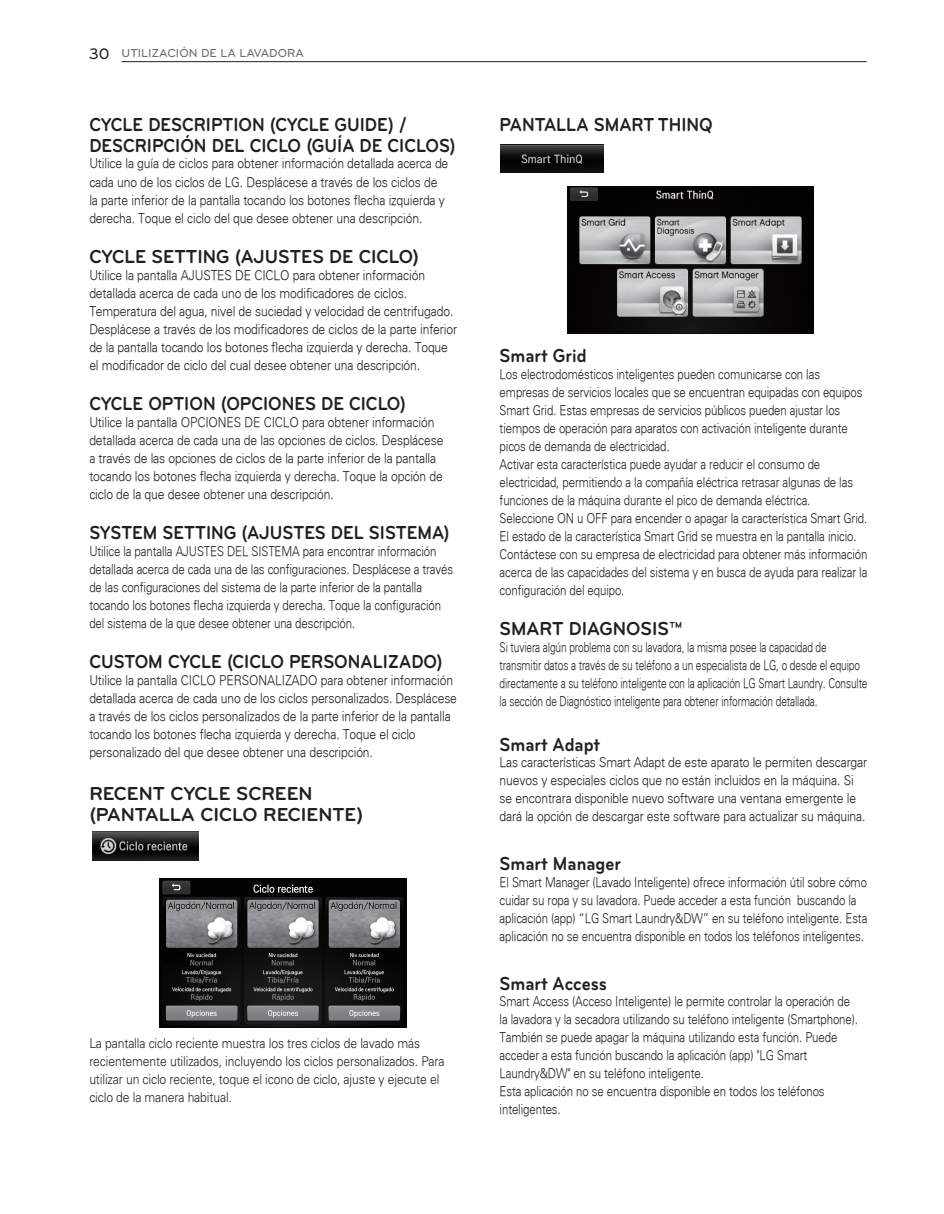
<style>
.page{position:relative;width:944px;height:1214px;background:#fff}
.page>*{position:absolute;margin:0;border:0;box-sizing:border-box;transform-origin:0 0}
._1-Body-one{font:700 19.5px/21px "Bryant LG";color:#231f20;scale:.9 1}
._1-Body-one-2{font:700 19.5px "Bryant LG";color:#231f20;scale:.95 1}
._1-Body-one-3{font:700 19.5px/21px "Bryant LG";color:#231f20}
._1-Body-one-4{font:300 13.5px/18px "Univers";letter-spacing:-.01em;color:#231f20;scale:.85 1}
._1-Body-one-5{font:300 13.5px/18px "Univers";letter-spacing:-.01em;color:#231f20;scale:.9 1}
._1-Body-one-6{font:300 13.5px/18px "Univers";letter-spacing:-.01em;color:#231f20;scale:.75 1}
._1-Body-one-7{font:300 13.5px/18px "Univers";letter-spacing:-.01em;color:#231f20;scale:.9 1}
.t1{font:500 12px "Bryant LG";color:#6c6d70}
.s1{font-size:15.75px;color:#231f20}
.s2{font-style:inherit}
</style>
<div class="page">
<hr style="left:121px;top:61px;width:745px;height:1px;background:#231f20">
<img style="left:160px;top:878px;width:246px;height:149px">
<img style="left:92px;top:832px;width:107px;height:28px">
<div style="left:362px;top:880px;width:43px;height:16px;background:#030303"></div>
<img style="left:500px;top:145px;width:103px;height:27px">
<img style="left:567px;top:186px;width:246px;height:147px">
<p class="t1" style="left:89px;top:46px;width:217px"><span class="s1">30</span> UTILIZACIÓN DE LA LAVADORA</p>
<p class="_1-Body-one" style="left:89px;top:114px;width:409px">CYCLE DESCRIPTION (CYCLE GUIDE) /<br>DESCRIPCIÓN DEL CICLO (GUÍA DE CICLOS)</p>
<p class="_1-Body-one-5" style="left:89px;top:154px;width:400px">Utilice la guía de ciclos para obtener información detallada acerca de cada uno de los ciclos de LG. Desplácese a través de los ciclos de la parte inferior de la pantalla tocando los botones flecha izquierda y derecha. Toque el ciclo del que desee obtener una descripción.</p>
<p class="_1-Body-one-2" style="left:89px;top:244px;width:348px">CYCLE SETTING (AJUSTES DE CICLO)</p>
<p class="_1-Body-one-5" style="left:89px;top:265px;width:410px">Utilice la pantalla AJUSTES DE CICLO para obtener información detallada acerca de cada uno de los modificadores de ciclos.<br>Temperatura del agua, nivel de suciedad y velocidad de centrifugado.<br>Desplácese a través de los modificadores de ciclos de la parte inferior de la pantalla tocando los botones flecha izquierda y derecha. Toque el modificador de ciclo del cual desee obtener una descripción.</p>
<p class="_1-Body-one" style="left:89px;top:393px;width:353px">CYCLE OPTION (OPCIONES DE CICLO)</p>
<p class="_1-Body-one-5" style="left:89px;top:412px;width:395px">Utilice la pantalla OPCIONES DE CICLO para obtener información detallada acerca de cada una de las opciones de ciclos. Desplácese a través de las opciones de ciclos de la parte inferior de la pantalla tocando los botones flecha izquierda y derecha. Toque la opción de ciclo de la que desee obtener una descripción.</p>
<p class="_1-Body-one" style="left:89px;top:522px;width:402px">SYSTEM SETTING (AJUSTES DEL SISTEMA)</p>
<p class="_1-Body-one-4" style="left:89px;top:541px;width:429px">Utilice la pantalla AJUSTES DEL SISTEMA para encontrar información detallada acerca de cada una de las configuraciones. Desplácese a través de las configuraciones del sistema de la parte inferior de la pantalla tocando los botones flecha izquierda y derecha. Toque la configuración del sistema de la que desee obtener una descripción.</p>
<p class="_1-Body-one" style="left:89px;top:651px;width:394px">CUSTOM CYCLE (CICLO PERSONALIZADO)</p>
<p class="_1-Body-one-5" style="left:89px;top:670px;width:410px">Utilice la pantalla CICLO PERSONALIZADO para obtener información detallada acerca de cada uno de los ciclos personalizados. Desplácese a través de los ciclos personalizados de la parte inferior de la pantalla tocando los botones flecha izquierda y derecha. Toque el ciclo personalizado del que desee obtener una descripción.</p>
<p class="_1-Body-one-3" style="left:89px;top:783px;width:275px">RECENT CYCLE SCREEN (PANTALLA CICLO RECIENTE)</p>
<p class="_1-Body-one-7" style="left:89px;top:1033px;width:396px">La pantalla ciclo reciente muestra los tres ciclos de lavado más recientemente <span class="s2">u</span>tilizados, incluyendo los ciclos personalizados. Para <span class="s2">u</span>tilizar un ciclo reciente, toque el icono de ciclo, ajuste y ejecute el <span class="s2">c</span>iclo de la manera habitual.</p>
<p class="_1-Body-one" style="left:499px;top:114px;width:238px">PANTALLA SMART THINQ</p>
<p class="_1-Body-one" style="left:499px;top:345px;width:98px">Smart Grid</p>
<p class="_1-Body-one-4" style="left:499px;top:364px;width:428px">Los electrodomésticos inteligentes pueden comunicarse con las empresas de servicios locales que se encuentran equipadas con equipos Smart Grid. Estas empresas de servicios públicos pueden ajustar los tiempos de operación para aparatos con activación inteligente durante picos de demanda de electricidad.</p>
<p class="_1-Body-one-4" style="left:499px;top:454px;width:417px">Activar esta característica puede ayudar a reducir el consumo de electricidad, permitiendo a la compañía eléctrica retrasar algunas de las funciones de la máquina durante el pico de demanda eléctrica.</p>
<p class="_1-Body-one-4" style="left:499px;top:508px;width:434px">Seleccione ON u OFF para encender o apagar la característica Smart Grid.<br>El estado de la característica Smart Grid se muestra en la pantalla inicio.</p>
<p class="_1-Body-one-4" style="left:499px;top:544px;width:434px;text-align:justify">Contáctese con su empresa de electricidad para obtener más información acerca de las capacidades del sistema y en busca de ayuda para realizar la configuración del equipo.</p>
<p class="_1-Body-one-2" style="left:499px;top:616px;width:194px">SMART DIAGNOSIS™</p>
<p class="_1-Body-one-6" style="left:499px;top:637px;width:492px">Si tuviera algún problema con su lavadora, la misma posee la capacidad de transmitir datos a través de su teléfono a un especialista de LG, o desde el equipo directamente a su teléfono inteligente con la aplicación LG Smart Laundry. Consulte la sección de Diagnóstico inteligente para obtener información detallada.</p>
<p class="_1-Body-one" style="left:499px;top:733px;width:113px">Smart Adapt</p>
<p class="_1-Body-one-5" style="left:499px;top:753px;width:410px">Las características Smart Adapt de este aparato le permiten descargar nuevos y especiales ciclos que no están incluidos en la máquina. Si se encontrara disponible nuevo software una ventana emergente le dará la opción de descargar este software para actualizar su máquina.</p>
<p class="_1-Body-one" style="left:499px;top:853px;width:136px">Smart Manager</p>
<p class="_1-Body-one-4" style="left:499px;top:872px;width:434px">El Smart Manager (Lavado Inteligente) ofrece información útil sobre cómo cuidar su ropa y su lavadora. Puede acceder a esta función buscando la aplicación (app) “LG Smart Laundry&amp;DW” en su teléfono inteligente. Esta aplicación no se encuentra disponible en todos los teléfonos inteligentes.</p>
<p class="_1-Body-one" style="left:499px;top:972px;width:121px">Smart Access</p>
<p class="_1-Body-one-4" style="left:499px;top:992px;width:423px">Smart Access (Acceso Inteligente) le permite controlar la operación de la lavadora y la secadora utilizando su teléfono inteligente (Smartphone).<br>También se puede apagar la máquina utilizando esta función. Puede acceder a esta función buscando la aplicación (app) "LG Smart Laundry&amp;DW" en su teléfono inteligente.<br>Esta aplicación no se encuentra disponible en todos los teléfonos inteligentes.</p>
</div>
